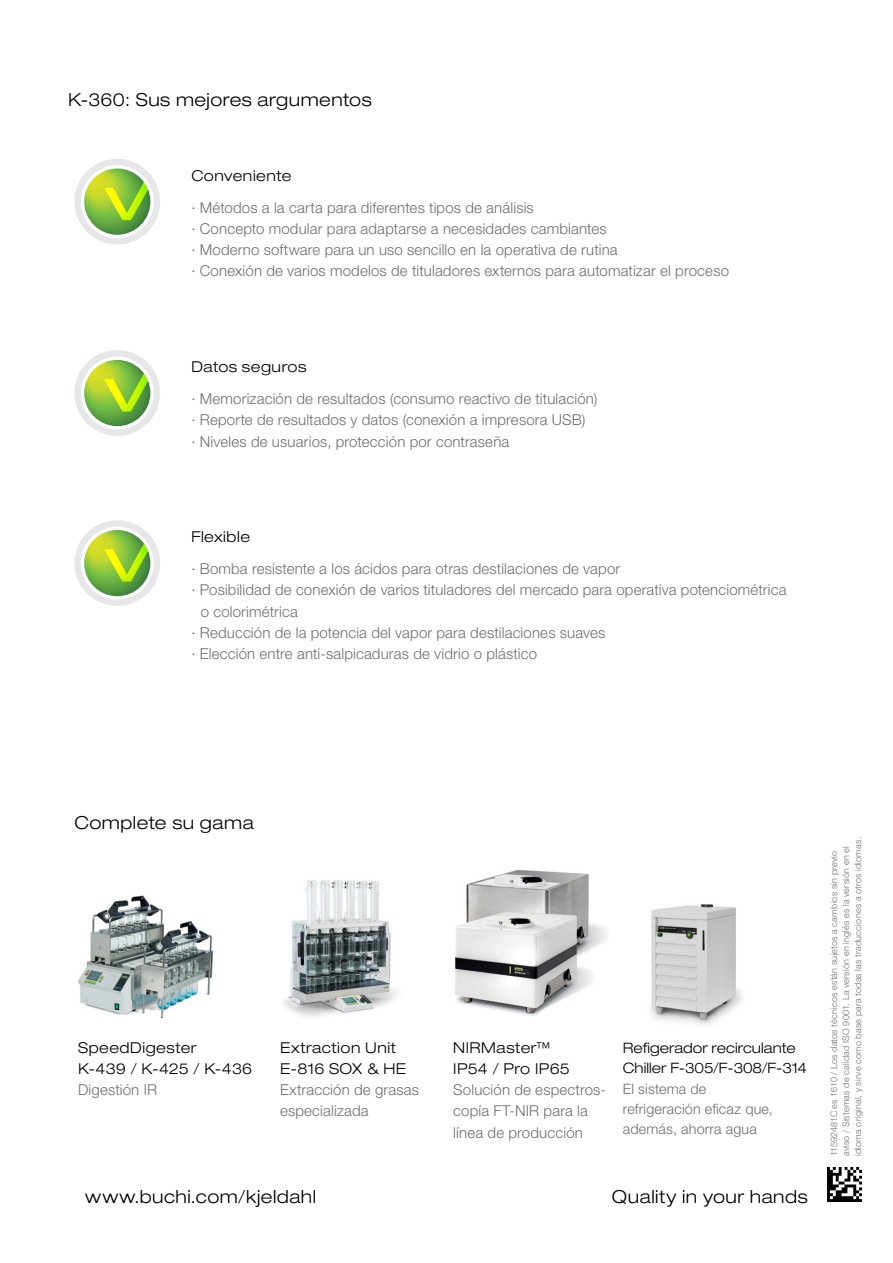
<style>
.page{position:relative;width:893px;height:1263px;background:#fff}
.page>*{position:absolute;margin:0;border:0;box-sizing:border-box;transform-origin:0 0}
.ES_Title{font:300 expanded 18px "Helvetica Neue LT Std";letter-spacing:.025em;color:#000}
.EN_Note_large{font:300 expanded 18px "Helvetica Neue LT Std";letter-spacing:.03em;color:#000}
.t1{font:300 15px/21.3px "Helvetica Neue LT Std";letter-spacing:.01em;color:#6d6e71}
.ES_Title_small_down{font:300 expanded 15px/21.3px "Helvetica Neue LT Std";letter-spacing:.035em;color:#000}
.t2{font:300 14.4px/20.4px "Helvetica Neue LT Std";letter-spacing:.01em;color:#6d6e71}
.t3{font:300 expanded 14.4px/20.4px "Helvetica Neue LT Std";letter-spacing:.005em;color:#000}
.ES_Barcode{font:300 9px/12px "Helvetica Neue LT Std";letter-spacing:.03em;color:#6d6e71}
.s1{font-stretch:normal;color:#6d6e71}
.s2{font-stretch:expanded;color:#000}
</style>
<div class="page">
<img style="left:827px;top:1167px;width:34px;height:34px">
<div style="left:74px;top:159px;width:86px;height:85px;background:#e6e7e8;border-radius:50%"></div>
<div style="left:81px;top:165px;width:73px;height:73px;background:#fff;border-radius:50%"></div>
<svg style="left:84px;top:169px;width:66px;height:66px"></svg>
<svg style="left:99px;top:168px;width:52px;height:67px"></svg>
<div style="left:74px;top:350px;width:86px;height:86px;background:#e6e7e8;border-radius:50%"></div>
<div style="left:81px;top:357px;width:73px;height:72px;background:#fff;border-radius:50%"></div>
<svg style="left:84px;top:360px;width:66px;height:66px"></svg>
<svg style="left:99px;top:360px;width:52px;height:66px;background:#9bc851"></svg>
<div style="left:74px;top:520px;width:86px;height:86px;background:#e6e7e8;border-radius:50%"></div>
<div style="left:81px;top:527px;width:73px;height:72px;background:#fff;border-radius:50%"></div>
<svg style="left:84px;top:530px;width:66px;height:66px"></svg>
<svg style="left:99px;top:530px;width:52px;height:66px;background:#9bc851"></svg>
<img style="left:77px;top:895px;width:136px;height:124px">
<img style="left:283px;top:880px;width:114px;height:137px">
<img style="left:454px;top:869px;width:152px;height:147px">
<img style="left:650px;top:904px;width:92px;height:121px">
<p class="ES_Title" style="left:68px;top:89px;width:305px">K-360: Sus mejores argumentos</p>
<p class="ES_Title_small_down" style="left:191px;top:165px;width:102px">Conveniente</p>
<p class="t1" style="left:191px;top:196px;width:344px">∙ Métodos a la carta para diferentes tipos de análisis</p>
<p class="t1" style="left:191px;top:218px;width:417px">∙ Concepto modular para adaptarse a necesidades cambiantes</p>
<p class="t1" style="left:191px;top:239px;width:428px">∙ Moderno software para un uso sencillo en la operativa de rutina</p>
<p class="t1" style="left:191px;top:260px;width:539px">∙ Conexión de varios modelos de tituladores externos para automatizar el proceso</p>
<p class="ES_Title_small_down" style="left:191px;top:356px;width:117px">Datos seguros</p>
<p class="t1" style="left:191px;top:388px;width:407px">∙ Memorización de resultados (consumo reactivo de titulación)</p>
<p class="t1" style="left:191px;top:409px;width:396px">∙ Reporte de resultados y datos (conexión a impresora USB)</p>
<p class="t1" style="left:191px;top:430px;width:319px">∙ Niveles de usuarios, protección por contraseña</p>
<p class="ES_Title_small_down" style="left:191px;top:526px;width:60px">Flexible</p>
<p class="t1" style="left:191px;top:558px;width:430px">∙ Bomba resistente a los ácidos para otras destilaciones de vapor</p>
<p class="t1" style="left:201px;top:579px;width:587px;text-indent:-9px">∙ Posibilidad de conexión de varios tituladores del mercado para operativa potenciométrica o colorimétrica</p>
<p class="t1" style="left:191px;top:621px;width:416px">∙ Reducción de la potencia del vapor para destilaciones suaves</p>
<p class="t1" style="left:191px;top:643px;width:347px">∙ Elección entre anti-salpicaduras de vidrio o plástico</p>
<p class="ES_Title" style="left:74px;top:812px;width:181px">Complete su gama</p>
<p class="ES_Title_small_down" style="left:78px;top:1036px;width:176px">SpeedDigester<br>K-439 / K-425 / K-436<br><span class="s1">Digestión IR</span></p>
<p class="t1" style="left:280px;top:1036px;width:140px"><span class="s2">Extraction Unit<br>E-816 SOX &amp; HE<br></span>Extracción de grasas especializada</p>
<p class="t1" style="left:453px;top:1036px;width:154px"><span class="s2">NIRMaster™<br>IP54 / Pro IP65<br></span>Solución de espectros&shy;copía FT-NIR para la línea de producción</p>
<p class="t3" style="left:623px;top:1037px;width:186px">Refigerador recirculante<br>Chiller F-305/F-308/F-314</p>
<p class="t2" style="left:623px;top:1078px;width:152px">El sistema de refrigeración eficaz que, además, ahorra agua</p>
<p class="EN_Note_large" style="left:85px;top:1186px;width:232px">www.buchi.com/kjeldahl</p>
<p class="EN_Note_large" style="left:612px;top:1186px;width:197px">Quality in your hands</p>
<p class="ES_Barcode" style="left:828px;top:1156px;width:321px;rotate:-90deg">11592481C es 1610 / Los datos técnicos están sujetos a cambios sin previo aviso / Sistemas de calidad ISO 9001. La versión en inglés es la versión en el idioma original, y sirve como base para todas las traducciones a otros idiomas.</p>
</div>
